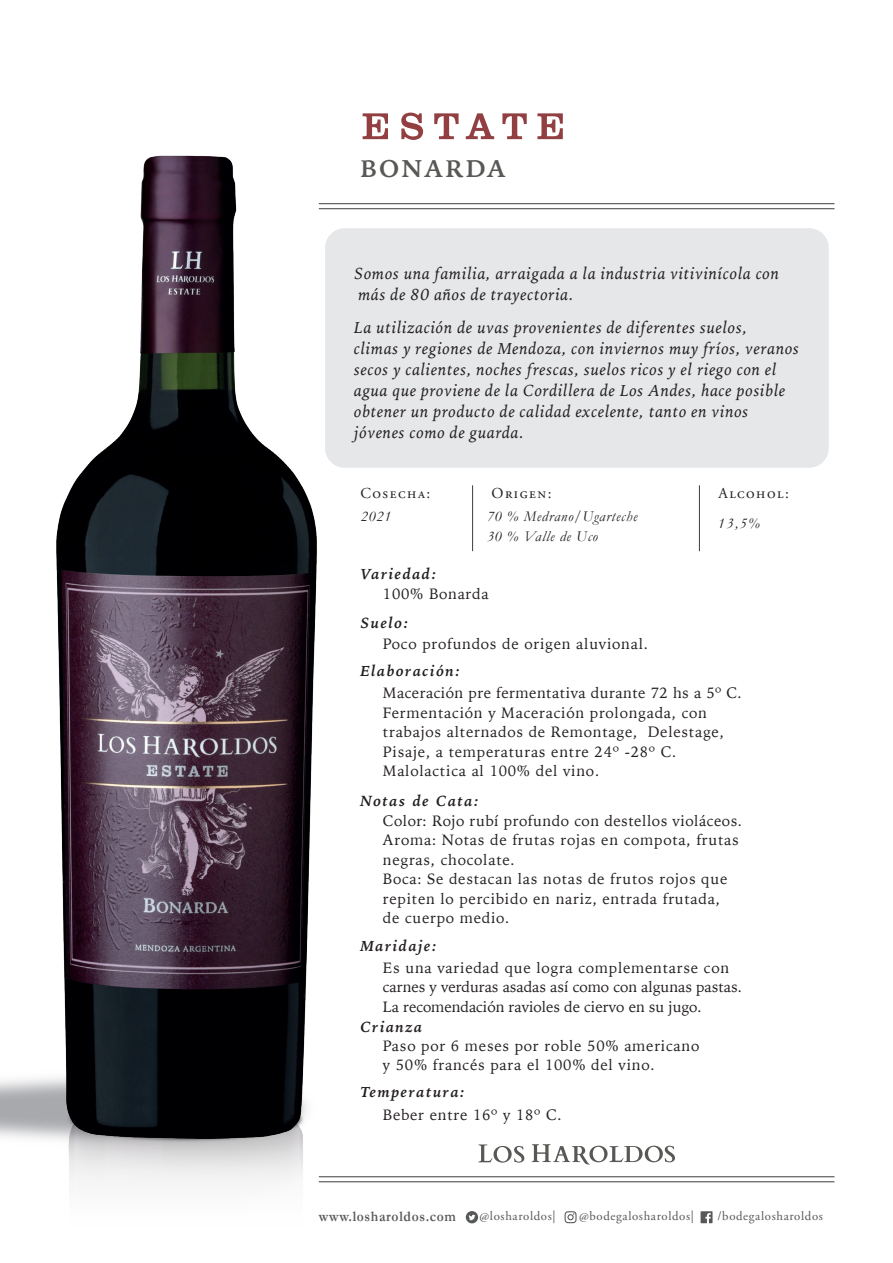
<style>
.page{position:relative;width:893px;height:1263px;background:#fff}
.page>*{position:absolute;margin:0;border:0;box-sizing:border-box;transform-origin:0 0}
.t1{font:700 24px "Iowan Old Style";letter-spacing:.1em;color:#585855}
.t2{font:italic 16.5px/21px "Iowan Old Style";letter-spacing:.04em;color:#231f20}
.t3{font:italic 700 15.15px "Iowan Old Style";letter-spacing:.1em;color:#231f20}
.t4{font:15.15px "Adobe Garamond Regular SC";letter-spacing:.1em;color:#231f20}
.t5{font:italic 15.15px "Garamond";color:#231f20}
.t6{font:15px/19.5px "Iowan Old Style";letter-spacing:.05em;color:#231f20}
.t7{font:15px/19.5px "Iowan Old Style";color:#231f20}
.t8{font:italic 15px/19.5px "Garamond";letter-spacing:.05em;color:#231f20}
.t9{font:700 15px "Garamond";letter-spacing:.05em;color:#57585a;scale:.9 1}
.t10{font:12.75px "Adobe Garamond Pro";letter-spacing:.05em;color:#57585a}
</style>
<div class="page">
<hr style="left:472px;top:485px;width:1px;height:66px;background:#3e3e3f">
<hr style="left:699px;top:485px;width:1px;height:66px;background:#3e3e3f">
<div style="left:325px;top:228px;width:504px;height:240px;background:#e6e7e9;border-radius:20px"></div>
<img style="left:33px;top:155px;width:307px;height:1006px">
<hr style="left:319px;top:208px;width:515px;height:1px;background:#3e3e3f">
<hr style="left:319px;top:203px;width:515px;height:1px;background:#3e3e3f">
<hr style="left:319px;top:1181px;width:515px;height:1px;background:#3e3e3f">
<hr style="left:319px;top:1176px;width:515px;height:1px;background:#3e3e3f">
<svg style="left:565px;top:1211px;width:12px;height:12px"></svg>
<svg style="left:466px;top:1211px;width:12px;height:12px"></svg>
<svg style="left:701px;top:1211px;width:11px;height:12px"></svg>
<svg style="left:363px;top:113px;width:25px;height:26px"></svg>
<svg style="left:401px;top:113px;width:22px;height:27px"></svg>
<svg style="left:434px;top:113px;width:25px;height:26px"></svg>
<svg style="left:466px;top:113px;width:28px;height:26px"></svg>
<svg style="left:502px;top:113px;width:25px;height:26px"></svg>
<svg style="left:537px;top:113px;width:26px;height:26px"></svg>
<svg style="left:478px;top:1144px;width:46px;height:18px"></svg>
<svg style="left:532px;top:1144px;width:143px;height:20px"></svg>
<h1 class="t1" style="left:360px;top:147px;width:147px">BONARDA</h1>
<p class="t2" style="left:354px;top:262px;width:426px">Somos una familia, arraigada a la industria vitivinícola con más de 80 años de trayectoria.</p>
<p class="t2" style="left:354px;top:316px;width:446px">La utilización de uvas provenientes de diferentes suelos,<br>climas y regiones de Mendoza, con inviernos muy fríos, veranos secos y calientes, noches frescas, suelos ricos y el riego con el agua que proviene de la Cordillera de Los Andes, hace posible obtener un producto de calidad excelente, tanto en vinos jóvenes como de guarda.</p>
<p class="t4" style="left:360px;top:485px;width:71px">Cosecha:</p>
<p class="t4" style="left:491px;top:485px;width:62px">Origen:</p>
<p class="t4" style="left:718px;top:485px;width:72px">Alcohol:</p>
<p class="t8" style="left:361px;top:506px;width:32px">2021</p>
<p class="t8" style="left:487px;top:506px;width:152px">70 % Medrano/Ugarteche<br>30 % Valle de Uco</p>
<p class="t5" style="left:718px;top:513px;width:44px">13,5%</p>
<p class="t3" style="left:360px;top:561px;width:77px">Variedad:</p>
<p class="t3" style="left:360px;top:609px;width:49px">Suelo:</p>
<p class="t3" style="left:360px;top:658px;width:101px">Elaboración:</p>
<p class="t6" style="left:383px;top:583px;width:107px">100% Bonarda</p>
<p class="t6" style="left:383px;top:633px;width:267px">Poco profundos de origen aluvional.</p>
<p class="t6" style="left:383px;top:682px;width:360px">Maceración pre fermentativa durante 72 hs a 5º C.<br>Fermentación y Maceración prolongada, con trabajos alternados de Remontage, Delestage, Pisaje, a temperaturas entre 24º -28º C.<br>Malolactica al 100% del vino.</p>
<p class="t6" style="left:383px;top:810px;width:361px">Color: Rojo rubí profundo con destellos violáceos.<br>Aroma: Notas de frutas rojas en compota, frutas negras, chocolate.<br>Boca: Se destacan las notas de frutos rojos que repiten lo percibido en nariz, entrada frutada,<br>de cuerpo medio.</p>
<p class="t7" style="left:383px;top:957px;width:360px">Es una variedad que logra complementarse con carnes y verduras asadas así como con algunas pastas.<br>La recomendación ravioles de ciervo en su jugo.</p>
<p class="t6" style="left:383px;top:1035px;width:318px">Paso por 6 meses por roble 50% americano y 50% francés para el 100% del vino.</p>
<p class="t6" style="left:383px;top:1104px;width:180px">Beber entre 16º y 18º C.</p>
<p class="t3" style="left:360px;top:787px;width:119px">Notas de Cata:</p>
<p class="t3" style="left:360px;top:932px;width:78px">Maridaje:</p>
<p class="t3" style="left:360px;top:1013px;width:63px">Crianza</p>
<p class="t3" style="left:360px;top:1078px;width:106px">Temperatura:</p>
<p class="t9" style="left:319px;top:1206px;width:154px">www.losharoldos.com</p>
<p class="t10" style="left:480px;top:1208px;width:77px">@losharoldos|</p>
<p class="t10" style="left:579px;top:1208px;width:116px">@bodegalosharoldos|</p>
<p class="t10" style="left:717px;top:1208px;width:107px">/bodegalosharoldos</p>
</div>
